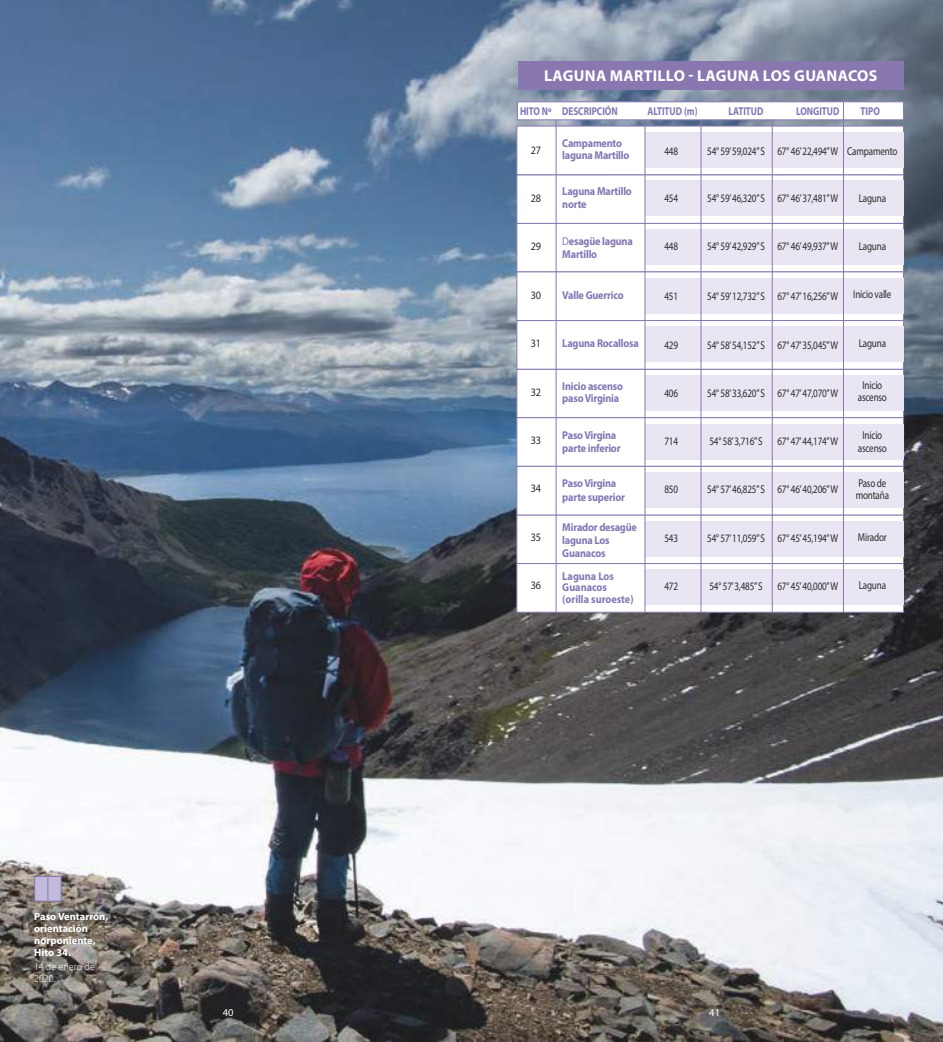
<style>
.page{position:relative;width:943px;height:1042px;background:#fff}
.page>*{position:absolute;margin:0;border:0;box-sizing:border-box;transform-origin:0 0}
.t1{font:700 15.75px "Myriad Pro";letter-spacing:.02em;color:#fff}
.t2{font:11.38px/12.2px "Myriad Pro";letter-spacing:-.02em;color:#2b2b2a;text-align:center;scale:.8 1}
.t3{font:700 11.38px/13.3px "Myriad Pro";letter-spacing:-.02em;color:#8476b4;scale:.9 1}
.t4{font:700 11.38px "Myriad Pro";color:#8476b4;scale:.8 1}
.t5{font:700 11.38px/11.4px "Myriad Pro";color:#8476b4;scale:.9 1}
.t6{font:11.38px "Myriad Pro";letter-spacing:-.02em;color:#2b2b2a;scale:.9 1}
.t7{font:700 11.38px "Myriad Pro";letter-spacing:-.02em;color:#8476b4;scale:.8 1}
.t8{font:700 10.5px/12.2px "Myriad Pro";color:#fff}
.t9{font:300 10.5px/12.2px "Myriad Pro";letter-spacing:.01em;color:#fff;scale:.95 1}
.t10{font:10.5px "Myriad Pro";color:#fff}
.s1{font-weight:400}
</style>
<div class="page">
<img style="left:0;top:0;width:943px;height:1042px">
<div style="left:35px;top:876px;width:26px;height:25px;background:#c2bada"></div>
<div style="left:34px;top:876px;width:28px;height:25px;border:1px solid #8878af"></div>
<svg style="left:47px;top:876px;width:1px;height:25px"></svg>
<div style="left:516px;top:223px;width:387px;height:49px;background:#fff;border:1px solid #8878af"></div>
<div style="left:516px;top:175px;width:387px;height:49px;background:#fff;border:1px solid #8878af"></div>
<div style="left:516px;top:272px;width:387px;height:49px;background:#fff"></div>
<div style="left:516px;top:369px;width:387px;height:49px;background:#fff;border:1px solid #8878af"></div>
<div style="left:516px;top:320px;width:387px;height:49px;background:#fff;border:1px solid #8878af"></div>
<div style="left:516px;top:417px;width:387px;height:49px;background:#fff;border:1px solid #8878af"></div>
<div style="left:516px;top:515px;width:387px;height:49px;background:#fff;border:1px solid #8878af"></div>
<div style="left:516px;top:466px;width:387px;height:49px;background:#fff;border:1px solid #8878af"></div>
<div style="left:516px;top:563px;width:387px;height:49px;background:#fff;border:1px solid #8878af"></div>
<div style="left:516px;top:126px;width:387px;height:49px;background:#fff;border:1px solid #8878af"></div>
<div style="left:645px;top:132px;width:258px;height:36px;background:#eae5f3"></div>
<div style="left:645px;top:181px;width:258px;height:35px;background:#eae5f3"></div>
<div style="left:645px;top:229px;width:258px;height:36px;background:#eae5f3"></div>
<div style="left:645px;top:278px;width:258px;height:35px;background:#eae5f3"></div>
<div style="left:645px;top:327px;width:258px;height:35px;background:#eae5f3"></div>
<div style="left:645px;top:375px;width:258px;height:36px;background:#eae5f3"></div>
<div style="left:645px;top:424px;width:258px;height:35px;background:#eae5f3"></div>
<div style="left:645px;top:472px;width:258px;height:36px;background:#eae5f3"></div>
<div style="left:645px;top:521px;width:258px;height:36px;background:#eae5f3"></div>
<div style="left:645px;top:569px;width:258px;height:36px;background:#eae5f3"></div>
<hr style="left:644px;top:102px;width:1px;height:511px;background:#8878af">
<hr style="left:556px;top:102px;width:1px;height:510px;background:#8878af">
<hr style="left:700px;top:102px;width:1px;height:510px;background:#8878af">
<hr style="left:772px;top:102px;width:1px;height:510px;background:#8878af">
<div style="left:517px;top:102px;width:386px;height:18px;background:#fff;border:1px solid #8878af"></div>
<hr style="left:843px;top:102px;width:1px;height:511px;background:#8878af">
<div style="left:518px;top:61px;width:385px;height:28px;background:#8878af"></div>
<h1 class="t1" style="left:544px;top:65px;width:335px">LAGUNA MARTILLO - LAGUNA LOS GUANACOS</h1>
<p class="t4" style="left:520px;top:104px;width:124px">HITO Nº DESCRIPCIÓN</p>
<p class="t4" style="left:647px;top:104px;width:64px">ALTITUD (m)</p>
<p class="t4" style="left:728px;top:104px;width:45px">LATITUD</p>
<p class="t4" style="left:796px;top:104px;width:56px">LONGITUD</p>
<p class="t7" style="left:860px;top:104px;width:26px">TIPO</p>
<p class="t6" style="left:530px;top:143px;width:13px">27</p>
<p class="t3" style="left:562px;top:136px;width:76px;line-height:12.2px">Campamento laguna Martillo</p>
<p class="t3" style="left:562px;top:184px;width:79px">Laguna Martillo norte</p>
<p class="t3" style="left:562px;top:234px;width:80px"><span class="s1">D</span>esagüe laguna<br>Martillo</p>
<p class="t3" style="left:562px;top:288px;width:70px">Valle Guerrico</p>
<p class="t2" style="left:664px;top:144px;width:19px">448</p>
<p class="t2" style="left:707px;top:144px;width:165px">54° 59’ 59,024” S 67° 46’ 22,494” W</p>
<p class="t2" style="left:664px;top:192px;width:19px">454</p>
<p class="t2" style="left:707px;top:192px;width:165px">54° 59’ 46,320” S 67° 46’ 37,481” W</p>
<p class="t2" style="left:664px;top:240px;width:19px">448</p>
<p class="t2" style="left:707px;top:240px;width:165px">54° 59’ 42,929” S 67° 46’ 49,937” W</p>
<p class="t2" style="left:847px;top:145px;width:64px">Campamento</p>
<p class="t2" style="left:858px;top:192px;width:36px">Laguna</p>
<p class="t2" style="left:858px;top:240px;width:36px">Laguna</p>
<p class="t2" style="left:853px;top:288px;width:49px">Inicio valle</p>
<p class="t6" style="left:530px;top:191px;width:13px">28</p>
<p class="t6" style="left:530px;top:239px;width:13px">29</p>
<p class="t6" style="left:530px;top:288px;width:13px">30</p>
<p class="t2" style="left:664px;top:290px;width:19px">451</p>
<p class="t2" style="left:707px;top:290px;width:165px">54° 59’ 12,732” S 67° 47’ 16,256” W</p>
<p class="t2" style="left:664px;top:338px;width:19px">429</p>
<p class="t2" style="left:707px;top:338px;width:165px">54° 58’ 54,152” S 67° 47’ 35,045” W</p>
<p class="t2" style="left:664px;top:387px;width:19px">406</p>
<p class="t2" style="left:707px;top:387px;width:165px">54° 58’ 33,620” S 67° 47’ 47,070” W</p>
<p class="t2" style="left:664px;top:435px;width:19px">714</p>
<p class="t2" style="left:709px;top:435px;width:68px">54° 58’ 3,716” S</p>
<p class="t2" style="left:777px;top:435px;width:77px">67° 47’ 44,174” W</p>
<p class="t2" style="left:664px;top:483px;width:19px">850</p>
<p class="t2" style="left:707px;top:483px;width:165px">54° 57’ 46,825” S 67° 46’ 40,206” W</p>
<p class="t2" style="left:664px;top:531px;width:19px">543</p>
<p class="t2" style="left:707px;top:531px;width:165px">54° 57’ 11,059” S 67° 45’ 45,194” W</p>
<p class="t2" style="left:664px;top:580px;width:19px">472</p>
<p class="t2" style="left:709px;top:580px;width:68px">54° 57’ 3,485” S</p>
<p class="t2" style="left:777px;top:580px;width:77px">67° 45’ 40,000” W</p>
<p class="t3" style="left:562px;top:336px;width:86px">Laguna Rocallosa</p>
<p class="t3" style="left:562px;top:379px;width:69px;line-height:12.2px">Inicio ascenso paso Virginia</p>
<p class="t3" style="left:562px;top:428px;width:66px">Paso Virgina parte inferior</p>
<p class="t3" style="left:562px;top:476px;width:71px">Paso Virgina parte superior</p>
<p class="t3" style="left:562px;top:520px;width:84px">Mirador desagüe laguna Los<br>Guanacos</p>
<p class="t5" style="left:562px;top:570px;width:81px">Laguna Los<br>Guanacos (orilla suroeste)</p>
<p class="t6" style="left:530px;top:336px;width:13px">31</p>
<p class="t2" style="left:858px;top:337px;width:36px">Laguna</p>
<p class="t2" style="left:857px;top:378px;width:38px">Inicio ascenso</p>
<p class="t2" style="left:857px;top:429px;width:38px">Inicio ascenso</p>
<p class="t2" style="left:855px;top:476px;width:43px;text-align:left">Paso de montaña</p>
<p class="t2" style="left:858px;top:531px;width:38px">Mirador</p>
<p class="t6" style="left:530px;top:385px;width:13px">32</p>
<p class="t6" style="left:530px;top:433px;width:13px">33</p>
<p class="t6" style="left:530px;top:482px;width:13px">34</p>
<p class="t6" style="left:530px;top:530px;width:13px">35</p>
<p class="t2" style="left:858px;top:579px;width:36px">Laguna</p>
<p class="t6" style="left:530px;top:578px;width:13px">36</p>
<p class="t8" style="left:34px;top:909px;width:75px">Paso Ventarrón, orientación norponiente,<br>Hito 34.</p>
<p class="t9" style="left:34px;top:960px;width:65px">14 de enero de<br>2020.</p>
<p class="t10" style="left:223px;top:1006px;width:12px">40</p>
<p class="t10" style="left:709px;top:1006px;width:12px">41</p>
</div>
